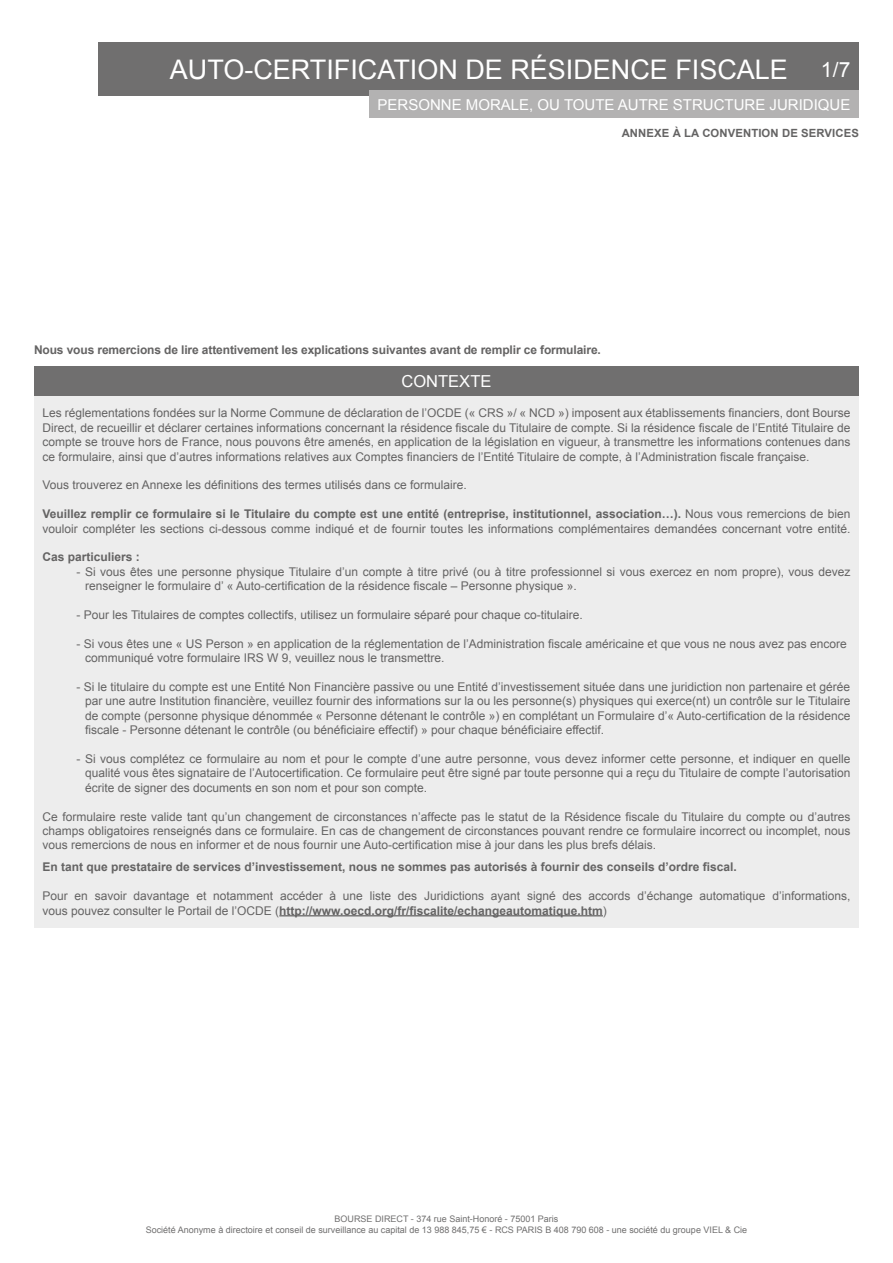
<style>
.page{position:relative;width:893px;height:1263px;background:#fff}
.page>*{position:absolute;margin:0;border:0;box-sizing:border-box;transform-origin:0 0}
.t1{font:27px "Arial";color:#fff}
.t2{font:21px "Arial";color:#fff}
.t3{font:16.5px "Arial";color:#fff}
.t4{font:15px "Arial";color:#fff}
.t5{font:12px/14.4px "Arial";color:#646363;text-align:justify}
.t6{font:700 12px "Arial";color:#646363}
.t7{font:700 11.25px "Arial";letter-spacing:.01em;color:#646363}
.t8{font:9px/10.8px "Arial";color:#706f6f;text-align:center}
.s1{font-weight:700}
.s2{font-weight:400}
</style>
<div class="page">
<div style="left:99px;top:43px;width:760px;height:53px;background:#706f6f"></div>
<div style="left:369px;top:90px;width:490px;height:28px;background:#b3b2b2"></div>
<div style="left:34px;top:367px;width:825px;height:29px;background:#706f6f"></div>
<div style="left:34px;top:396px;width:825px;height:531px;background:#ededed"></div>
<hr style="left:279px;top:915px;width:324px;height:1px;background:#646363">
<h1 class="t1" style="left:170px;top:52px;width:620px">AUTO-CERTIFICATION DE RÉSIDENCE FISCALE</h1>
<p class="t4" style="left:378px;top:95px;width:474px">PERSONNE MORALE, OU TOUTE AUTRE STRUCTURE JURIDIQUE</p>
<p class="t7" style="left:622px;top:126px;width:239px">ANNEXE À LA CONVENTION DE SERVICES</p>
<h2 class="t2" style="left:821px;top:56px;width:31px">1/7</h2>
<p class="t6" style="left:34px;top:342px;width:568px">Nous vous remercions de lire attentivement les explications suivantes avant de remplir ce formulaire.</p>
<p class="t3" style="left:402px;top:371px;width:91px">CONTEXTE</p>
<p class="t5" style="left:43px;top:406px;width:809px">Les réglementations fondées sur la Norme Commune de déclaration de l’OCDE (« CRS »/ « NCD ») imposent aux établissements financiers, dont Bourse Direct, de recueillir et déclarer certaines informations concernant la résidence fiscale du Titulaire de compte. Si la résidence fiscale de l’Entité Titulaire de compte se trouve hors de France, nous pouvons être amenés, en application de la législation en vigueur, à transmettre les informations contenues dans ce formulaire, ainsi que d’autres informations relatives aux Comptes financiers de l’Entité Titulaire de compte, à l’Administration fiscale française.</p>
<p class="t5" style="left:43px;top:478px;width:426px">Vous trouverez en Annexe les définitions des termes utilisés dans ce formulaire.</p>
<p class="t5" style="left:43px;top:507px;width:809px"><span class="s1">Veuillez remplir ce formulaire si le Titulaire du compte est une entité (entreprise, institutionnel, association…).</span> Nous vous remercions de bien vouloir compléter les sections ci-dessous comme indiqué et de fournir toutes les informations complémentaires demandées concernant votre entité.</p>
<p class="t6" style="left:43px;top:549px;width:99px">Cas particuliers :</p>
<p class="t5" style="left:77px;top:564px;width:775px">- Si vous êtes une personne physique Titulaire d’un compte à titre privé (ou à titre professionnel si vous exercez en nom propre), vous devez</p>
<p class="t5" style="left:85px;top:579px;width:493px">renseigner le formulaire d’ « Auto-certification de la résidence fiscale – Personne physique ».</p>
<p class="t5" style="left:77px;top:608px;width:508px">- Pour les Titulaires de comptes collectifs, utilisez un formulaire séparé pour chaque co-titulaire.</p>
<p class="t5" style="left:77px;top:636px;width:772px">- Si vous êtes une « US Person » en application de la réglementation de l’Administration fiscale américaine et que vous ne nous avez pas encore</p>
<p class="t5" style="left:85px;top:651px;width:361px">communiqué votre formulaire IRS W 9, veuillez nous le transmettre.</p>
<p class="t5" style="left:77px;top:680px;width:775px">- Si le titulaire du compte est une Entité Non Financière passive ou une Entité d’investissement située dans une juridiction non partenaire et gérée</p>
<p class="t5" style="left:85px;top:694px;width:767px">par une autre Institution financière, veuillez fournir des informations sur la ou les personne(s) physiques qui exerce(nt) un contrôle sur le Titulaire</p>
<p class="t5" style="left:85px;top:708px;width:767px">de compte (personne physique dénommée « Personne détenant le contrôle ») en complétant un Formulaire d’« Auto-certification de la résidence</p>
<p class="t5" style="left:85px;top:723px;width:521px">fiscale - Personne détenant le contrôle (ou bénéficiaire effectif) » pour chaque bénéficiaire effectif.</p>
<p class="t5" style="left:77px;top:752px;width:775px">- Si vous complétez ce formulaire au nom et pour le compte d’une autre personne, vous devez informer cette personne, et indiquer en quelle</p>
<p class="t5" style="left:85px;top:766px;width:767px">qualité vous êtes signataire de l’Autocertification. Ce formulaire peut être signé par toute personne qui a reçu du Titulaire de compte l’autorisation</p>
<p class="t5" style="left:85px;top:780px;width:344px">écrite de signer des documents en son nom et pour son compte.</p>
<p class="t5" style="left:43px;top:809px;width:809px">Ce formulaire reste valide tant qu’un changement de circonstances n’affecte pas le statut de la Résidence fiscale du Titulaire du compte ou d’autres champs obligatoires renseignés dans ce formulaire. En cas de changement de circonstances pouvant rendre ce formulaire incorrect ou incomplet, nous vous remercions de nous en informer et de nous fournir une Auto-certification mise à jour dans les plus brefs délais.</p>
<p class="t6" style="left:43px;top:859px;width:696px">En tant que prestataire de services d’investissement, nous ne sommes pas autorisés à fournir des conseils d’ordre fiscal.</p>
<p class="t5" style="left:43px;top:889px;width:809px">Pour en savoir davantage et notamment accéder à une liste des Juridictions ayant signé des accords d’échange automatique d’informations,</p>
<p class="t6" style="left:43px;top:902px;width:566px"><span class="s2">vous pouvez consulter le Portail de l’OCDE (</span>http://www.oecd.org/fr/fiscalite/echangeautomatique.htm<span class="s2">)</span></p>
<p class="t8" style="left:146px;top:1214px;width:603px">BOURSE DIRECT - 374 rue Saint-Honoré - 75001 Paris<br>Société Anonyme à directoire et conseil de surveillance au capital de 13 988 845,75 € - RCS PARIS B 408 790 608 - une société du groupe VIEL &amp; Cie</p>
</div>
